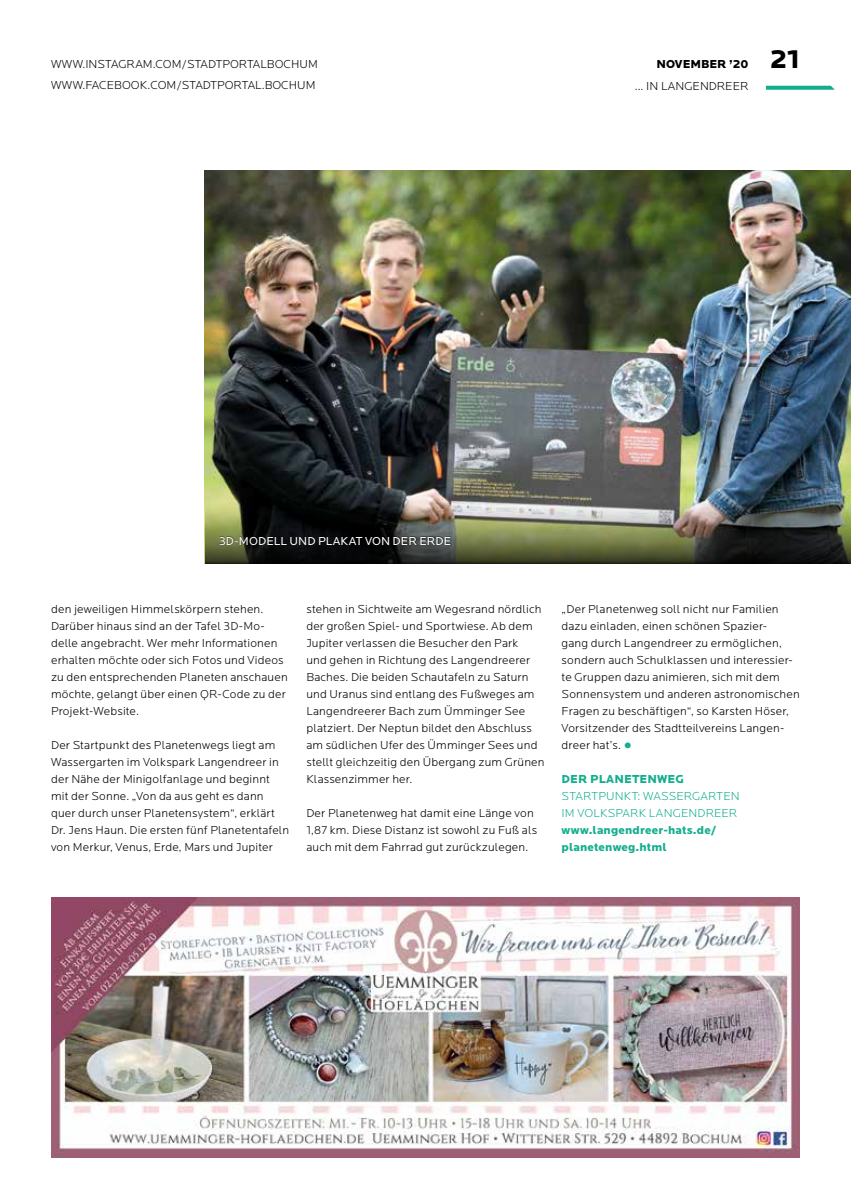
<style>
.page{position:relative;width:851px;height:1204px;background:#fff}
.page>*{position:absolute;margin:0;border:0;box-sizing:border-box;transform-origin:0 0}
.t1{font:900 27px "Locator";color:#000}
.t2{font:900 27px "Locator";color:#15ae8d}
.t3{font:300 12px/17px "Locator";letter-spacing:.015em;color:#000}
.t4{font:900 12px/17px "Locator";letter-spacing:.01em;color:#15ae8d}
.t5{font:300 12px/17px "Locator";letter-spacing:.01em;color:#15ae8d}
.t6{font:12px "Locator";color:#fff}
.t7{font:900 12px "Locator";color:#000}
</style>
<div class="page">
<svg style="left:765px;top:86px;width:69px;height:4px"></svg>
<img style="left:204px;top:170px;width:646px;height:393px">
<img style="left:205px;top:501px;width:645px;height:62px">
<div style="left:219px;top:536px;width:233px;height:10px;background:#000;opacity:.75"></div>
<img style="left:51px;top:897px;width:748px;height:260px">
<p class="t3" style="left:51px;top:53px;width:268px;line-height:21.8px">WWW.INSTAGRAM.COM/STADTPORTALBOCHUM<br>WWW.FACEBOOK.COM/STADTPORTAL.BOCHUM</p>
<p class="t7" style="left:656px;top:57px;width:93px">NOVEMBER ’20</p>
<h1 class="t1" style="left:769px;top:43px;width:32px">21</h1>
<p class="t3" style="left:634px;top:77px;width:115px">... IN LANGENDREER</p>
<p class="t6" style="left:219px;top:534px;width:233px">3D-MODELL UND PLAKAT VON DER ERDE</p>
<p class="t3" style="left:51px;top:600px;width:238px">den jeweiligen Himmelskörpern stehen.<br>Darüber hinaus sind an der Tafel 3D-Mo&shy;delle angebracht. Wer mehr Informationen erhalten möchte oder sich Fotos und Videos zu den entsprechenden Planeten anschauen möchte, gelangt über einen QR-Code zu der Projekt-Website.</p>
<p class="t3" style="left:51px;top:736px;width:240px">Der Startpunkt des Planetenwegs liegt am Wassergarten im Volkspark Langendreer in der Nähe der Minigolfanlage und beginnt mit der Sonne. „Von da aus geht es dann quer durch unser Planetensystem“, erklärt Dr. Jens Haun. Die ersten fünf Planetentafeln von Merkur, Venus, Erde, Mars und Jupiter</p>
<p class="t3" style="left:306px;top:600px;width:240px">stehen in Sichtweite am Wegesrand nördlich der großen Spiel- und Sportwiese. Ab dem Jupiter verlassen die Besucher den Park<br>und gehen in Richtung des Langendreerer Baches. Die beiden Schautafeln zu Saturn und Uranus sind entlang des Fußweges am Langendreerer Bach zum Ümminger See platziert. Der Neptun bildet den Abschluss am südlichen Ufer des Ümminger Sees und stellt gleichzeitig den Übergang zum Grünen Klassenzimmer her.</p>
<p class="t3" style="left:306px;top:804px;width:232px">Der Planetenweg hat damit eine Länge von<br>1,87 km. Diese Distanz ist sowohl zu Fuß als auch mit dem Fahrrad gut zurückzulegen.</p>
<p class="t3" style="left:561px;top:600px;width:239px">„Der Planetenweg soll nicht nur Familien dazu einladen, einen schönen Spazier-<br>gang durch Langendreer zu ermöglichen, sondern auch Schulklassen und interessier&shy;te Gruppen dazu animieren, sich mit dem Sonnensystem und anderen astronomischen Fragen zu beschäftigen“, so Karsten Höser, Vorsitzender des Stadtteilvereins Langen&shy;dreer hat’s.</p>
<h1 class="t2" style="left:623px;top:729px;width:10px">•</h1>
<p class="t4" style="left:561px;top:770px;width:124px">DER PLANETENWEG</p>
<p class="t5" style="left:561px;top:787px;width:179px">STARTPUNKT: WASSERGARTEN<br>IM VOLKSPARK LANGENDREER</p>
<p class="t4" style="left:561px;top:821px;width:157px">www.langendreer-hats.de/ planetenweg.html</p>
</div>
